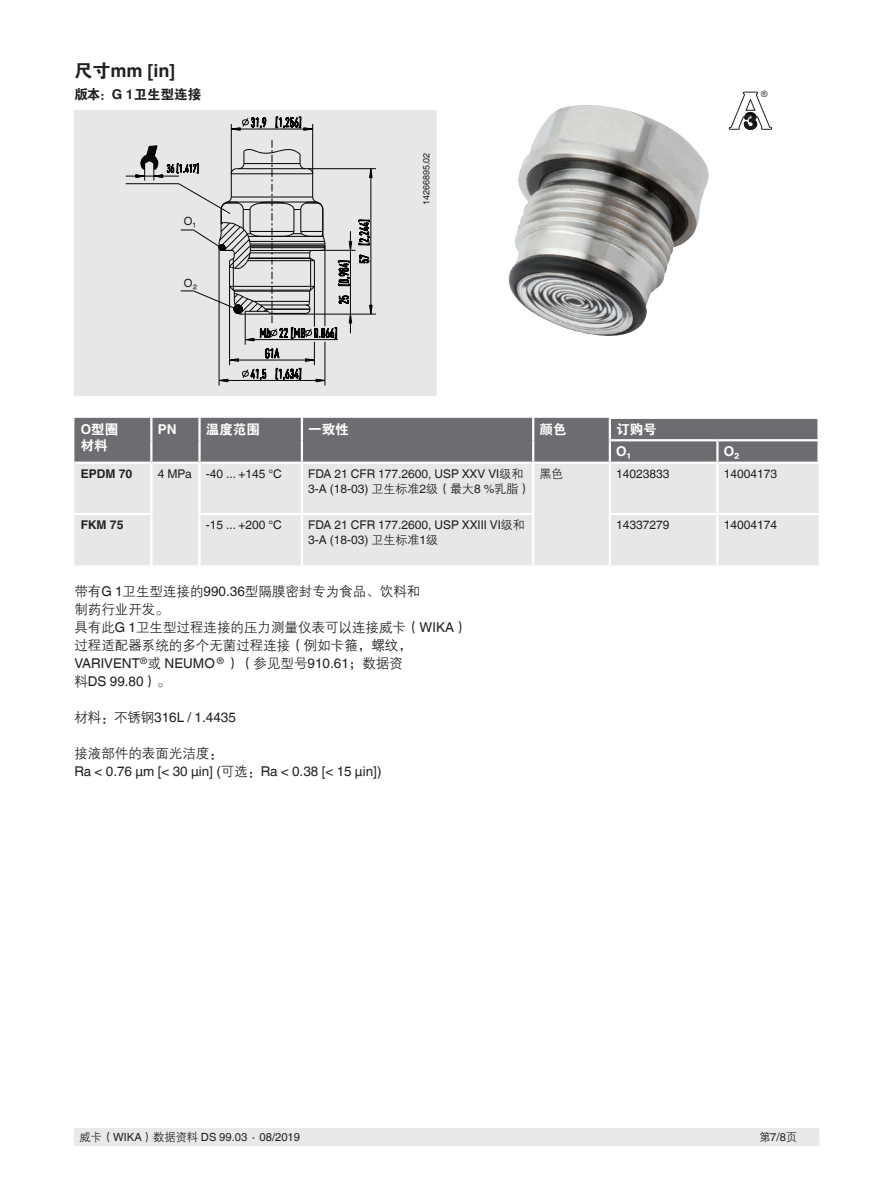
<style>
.page{position:relative;width:893px;height:1188px;background:#fff}
.page>*{position:absolute;margin:0;border:0;box-sizing:border-box;transform-origin:0 0}
.t1{font:700 18px "Helvetica World";color:#231f20}
.t2{font:13.5px/18px "FZZDXJW GB1 0";color:#231f20}
.t3{font:13.5px/18px "Helvetica World";color:#231f20}
.t4{font:13.5px/16.5px "FZDHTJW GB1 0";color:#fff}
.t5{font:13.5px "FZDHTJW GB1 0";color:#231f20}
.t6{font:700 13.5px "Helvetica World";color:#fff}
.t7{font:12px/15px "Helvetica World";color:#231f20}
.t8{font:700 12px "Helvetica World";color:#231f20}
.t9{font:12px "FZZDXJW GB1 0";color:#231f20}
.t10{font:11.25px "Helvetica World";color:#231f20}
.t11{font:9px "Helvetica World";color:#231f20}
.t12{font:8.85px "Arial";color:#231f20}
.s1{font-family:"FZDHTJW GB1 0";font-weight:400}
.s2{font-family:"Helvetica World";font-weight:700}
.s3{font-family:"FZZDXJW GB1 0"}
.s4{font-family:"Helvetica World"}
</style>
<div class="page">
<div style="left:75px;top:1128px;width:744px;height:17px;background:#e8eae9"></div>
<div style="left:74px;top:111px;width:362px;height:284px;background:#e6e7e9"></div>
<svg style="left:359px;top:254px;width:10px;height:10px"></svg>
<svg style="left:358px;top:219px;width:13px;height:27px"></svg>
<svg style="left:369px;top:169px;width:4px;height:9px"></svg>
<svg style="left:369px;top:305px;width:4px;height:9px"></svg>
<svg style="left:231px;top:117px;width:36px;height:14px"></svg>
<svg style="left:275px;top:116px;width:38px;height:15px"></svg>
<hr style="left:304px;top:314px;width:72px;height:1px;background:#030303">
<hr style="left:320px;top:250px;width:36px;height:1px;background:#030303">
<hr style="left:231px;top:124px;width:1px;height:50px;background:#030303">
<hr style="left:219px;top:246px;width:1px;height:140px;background:#030303">
<hr style="left:371px;top:169px;width:1px;height:145px;background:#030303">
<hr style="left:231px;top:129px;width:82px;height:1px;background:#030303">
<hr style="left:325px;top:342px;width:1px;height:44px;background:#030303">
<hr style="left:308px;top:168px;width:68px;height:1px;background:#030303">
<hr style="left:312px;top:124px;width:1px;height:50px;background:#030303">
<hr style="left:126px;top:176px;width:53px;height:1px;background:#030303">
<hr style="left:126px;top:183px;width:53px;height:1px;background:#030303">
<svg style="left:135px;top:140px;width:217px;height:242px"></svg>
<div style="left:74px;top:110px;width:363px;height:286px;border:2px solid #e6e7e9"></div>
<img style="left:508px;top:105px;width:201px;height:231px">
<svg style="left:729px;top:92px;width:43px;height:38px"></svg>
<div style="left:74px;top:418px;width:743px;height:44px;background:#6c6d70"></div>
<div style="left:74px;top:464px;width:745px;height:101px;background:#e6e7e9"></div>
<hr style="left:198px;top:464px;width:3px;height:49px;background:#fff">
<hr style="left:301px;top:464px;width:2px;height:49px;background:#fff">
<hr style="left:532px;top:464px;width:2px;height:49px;background:#fff">
<hr style="left:609px;top:464px;width:2px;height:49px;background:#fff">
<hr style="left:716px;top:464px;width:3px;height:49px;background:#fff">
<hr style="left:198px;top:513px;width:104px;height:2px;background:#fff">
<hr style="left:198px;top:515px;width:3px;height:50px;background:#fff">
<hr style="left:302px;top:513px;width:232px;height:2px;background:#fff">
<hr style="left:301px;top:515px;width:2px;height:50px;background:#fff">
<hr style="left:532px;top:515px;width:2px;height:50px;background:#fff">
<hr style="left:609px;top:513px;width:108px;height:2px;background:#fff">
<hr style="left:609px;top:515px;width:2px;height:50px;background:#fff">
<hr style="left:717px;top:513px;width:102px;height:2px;background:#fff">
<hr style="left:716px;top:515px;width:3px;height:50px;background:#fff">
<hr style="left:609px;top:417px;width:108px;height:2px;background:#fff">
<hr style="left:717px;top:417px;width:103px;height:2px;background:#fff">
<hr style="left:609px;top:439px;width:108px;height:2px;background:#fff">
<hr style="left:717px;top:439px;width:103px;height:2px;background:#fff">
<hr style="left:716px;top:441px;width:3px;height:21px;background:#fff">
<hr style="left:150px;top:464px;width:2px;height:49px;background:#fff">
<hr style="left:150px;top:515px;width:2px;height:50px;background:#fff">
<hr style="left:74px;top:513px;width:78px;height:2px;background:#fff">
<hr style="left:150px;top:418px;width:2px;height:22px;background:#fff">
<hr style="left:150px;top:440px;width:2px;height:22px;background:#fff">
<hr style="left:198px;top:418px;width:3px;height:22px;background:#fff">
<hr style="left:198px;top:440px;width:3px;height:22px;background:#fff">
<hr style="left:301px;top:418px;width:2px;height:22px;background:#fff">
<hr style="left:301px;top:440px;width:2px;height:22px;background:#fff">
<hr style="left:532px;top:418px;width:2px;height:22px;background:#fff">
<hr style="left:532px;top:440px;width:2px;height:22px;background:#fff">
<hr style="left:609px;top:441px;width:2px;height:21px;background:#fff">
<hr style="left:609px;top:419px;width:2px;height:20px;background:#fff">
<h1 class="t1" style="left:74px;top:60px;width:102px"><span class="s1">尺寸</span>mm [in]</h1>
<p class="t5" style="left:74px;top:87px;width:128px">版本：<span class="s2">G 1</span>卫生型连接</p>
<p class="t12" style="left:761px;top:88px;width:8px">®</p>
<p class="t10" style="left:184px;top:214px;width:14px">O₁</p>
<p class="t10" style="left:184px;top:276px;width:15px">O₂</p>
<p class="t11" style="left:421px;top:205px;width:54px;rotate:-90deg">14266895.02</p>
<p class="t4" style="left:81px;top:421px;width:39px"><span class="s2">O</span>型圈材料</p>
<p class="t6" style="left:158px;top:421px;width:20px">PN</p>
<p class="t4" style="left:206px;top:421px;width:55px">温度范围</p>
<p class="t4" style="left:308px;top:421px;width:42px">一致性</p>
<p class="t4" style="left:540px;top:421px;width:28px">颜色</p>
<p class="t4" style="left:616px;top:421px;width:42px">订购号</p>
<p class="t6" style="left:616px;top:444px;width:16px">O₁</p>
<p class="t6" style="left:724px;top:444px;width:17px">O₂</p>
<p class="t8" style="left:81px;top:467px;width:53px">EPDM 70</p>
<p class="t7" style="left:158px;top:466px;width:126px">4 MPa -40 ... +145 °C</p>
<p class="t7" style="left:308px;top:466px;width:224px">FDA 21 CFR 177.2600, USP XXV VI<span class="s3">级和<br></span>3-A (18-03) <span class="s3">卫生标准</span>2<span class="s3">级（最大</span>8 %<span class="s3">乳脂）</span></p>
<p class="t9" style="left:540px;top:467px;width:25px">黑色</p>
<p class="t7" style="left:616px;top:466px;width:55px">14023833</p>
<p class="t7" style="left:724px;top:466px;width:55px">14004173</p>
<p class="t8" style="left:81px;top:518px;width:44px">FKM 75</p>
<p class="t7" style="left:206px;top:517px;width:77px">-15 ... +200 °C</p>
<p class="t7" style="left:308px;top:517px;width:218px">FDA 21 CFR 177.2600, USP XXIII VI<span class="s3">级和<br></span>3-A (18-03) <span class="s3">卫生标准</span>1<span class="s3">级</span></p>
<p class="t7" style="left:616px;top:517px;width:55px">14337279</p>
<p class="t7" style="left:724px;top:517px;width:55px">14004174</p>
<p class="t2" style="left:74px;top:583px;width:395px">带有<span class="s4">G 1</span>卫生型连接的<span class="s4">990.36</span>型隔膜密封专为食品、饮料和<br>制药行业开发。<br>具有此<span class="s4">G 1</span>卫生型过程连接的压力测量仪表可以连接威卡（<span class="s4">WIKA</span>）过程适配器系统的多个无菌过程连接（例如卡箍，螺纹，</p>
<p class="t3" style="left:74px;top:655px;width:330px">VARIVENT<sup>®</sup><span class="s3">或</span> NEUMO <sup>®</sup> <span class="s3">）（参见型号</span>910.61<span class="s3">；数据资料</span>DS 99.80<span class="s3">）。</span></p>
<p class="t3" style="left:74px;top:709px;width:163px"><span class="s3">材料：不锈钢</span>316L / 1.4435</p>
<p class="t2" style="left:74px;top:745px;width:150px">接液部件的表面光洁度：</p>
<p class="t3" style="left:74px;top:763px;width:309px">Ra &lt; 0.76 µm [&lt; 30 µin] (<span class="s3">可选：</span>Ra &lt; 0.38 [&lt; 15 µin])</p>
<p class="t10" style="left:80px;top:1131px;width:222px"><span class="s3">威卡（</span>WIKA<span class="s3">）数据资料</span> DS 99.03 ∙ 08/2019</p>
<p class="t10" style="left:759px;top:1131px;width:39px"><span class="s3">第</span>7/8<span class="s3">页</span></p>
</div>
